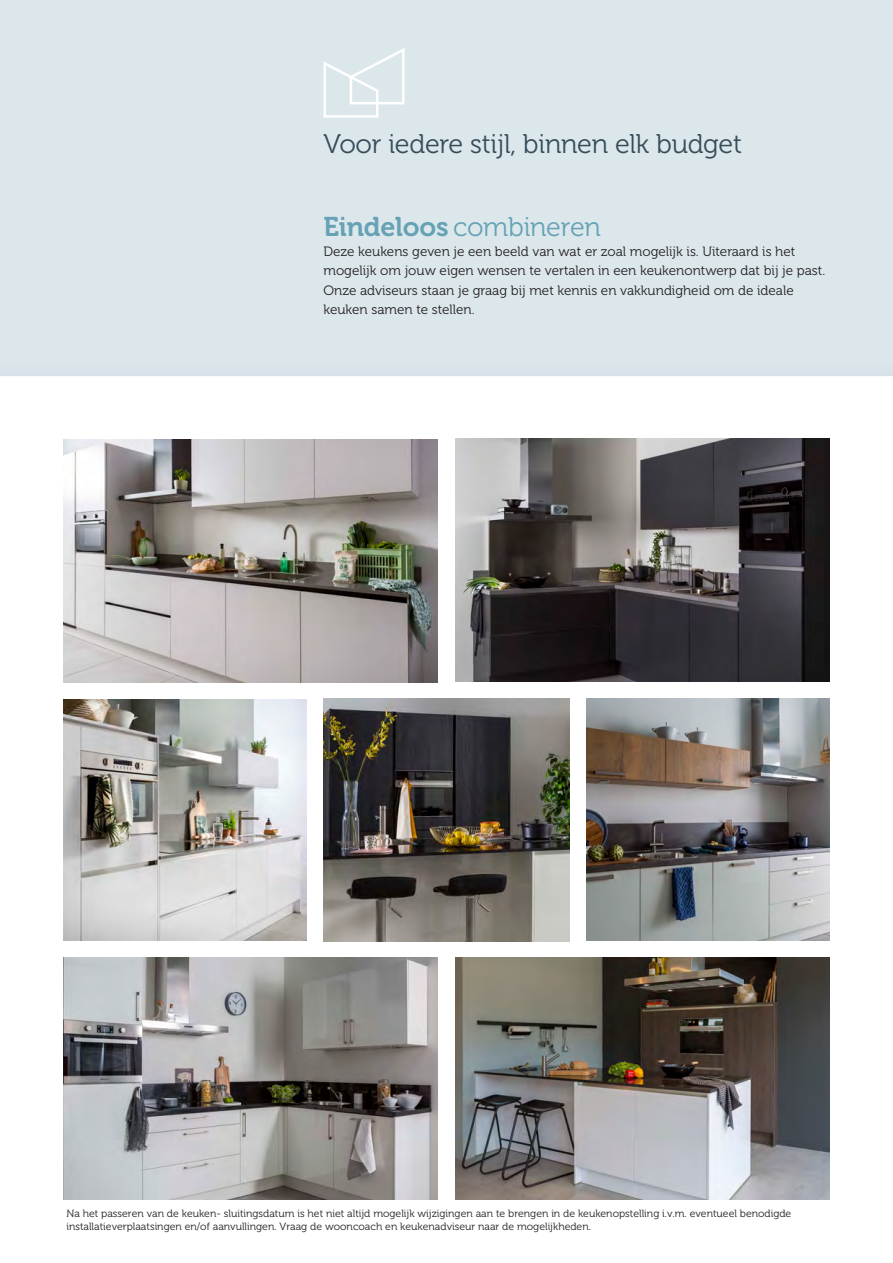
<style>
.page{position:relative;width:893px;height:1263px;background:#dce7ec}
.page>*{position:absolute;margin:0;border:0;box-sizing:border-box;transform-origin:0 0}
.t1{font:27px "Museo 300";letter-spacing:-.01em;color:#364d59}
.t2{font:27px "Museo 300";letter-spacing:-.01em;color:#66a2b4}
.t3{font:13.5px/19.5px "Museo 300";color:#231f20}
.t4{font:10.5px/12.6px "Museo 300";color:#231f20}
.s1{font-family:"Museo 700"}
</style>
<div class="page">
<div style="left:0;top:377px;width:893px;height:886px;background:#fff"></div>
<svg style="left:323px;top:48px;width:82px;height:70px"></svg>
<img style="left:586px;top:698px;width:243px;height:242px">
<img style="left:64px;top:699px;width:243px;height:241px">
<img style="left:64px;top:440px;width:374px;height:242px">
<img style="left:64px;top:958px;width:373px;height:241px">
<img style="left:455px;top:439px;width:374px;height:242px">
<img style="left:324px;top:699px;width:245px;height:242px">
<img style="left:455px;top:958px;width:374px;height:241px">
<p class="t1" style="left:323px;top:129px;width:420px">Voor iedere stijl, binnen elk budget</p>
<p class="t2" style="left:323px;top:212px;width:279px"><span class="s1">Eindeloos</span> combineren</p>
<p class="t3" style="left:323px;top:241px;width:503px">Deze keukens geven je een beeld van wat er zoal mogelijk is. Uiteraard is het mogelijk om jouw eigen wensen te vertalen in een keukenontwerp dat bij je past.<br>Onze adviseurs staan je graag bij met kennis en vakkundigheid om de ideale keuken samen te stellen.</p>
<p class="t4" style="left:66px;top:1207px;width:726px">Na het passeren van de keuken- sluitingsdatum is het niet altijd mogelijk wijzigingen aan te brengen in de keukenopstelling i.v.m. eventueel benodigde installatieverplaatsingen en/of aanvullingen. Vraag de wooncoach en keukenadviseur naar de mogelijkheden.</p>
</div>
